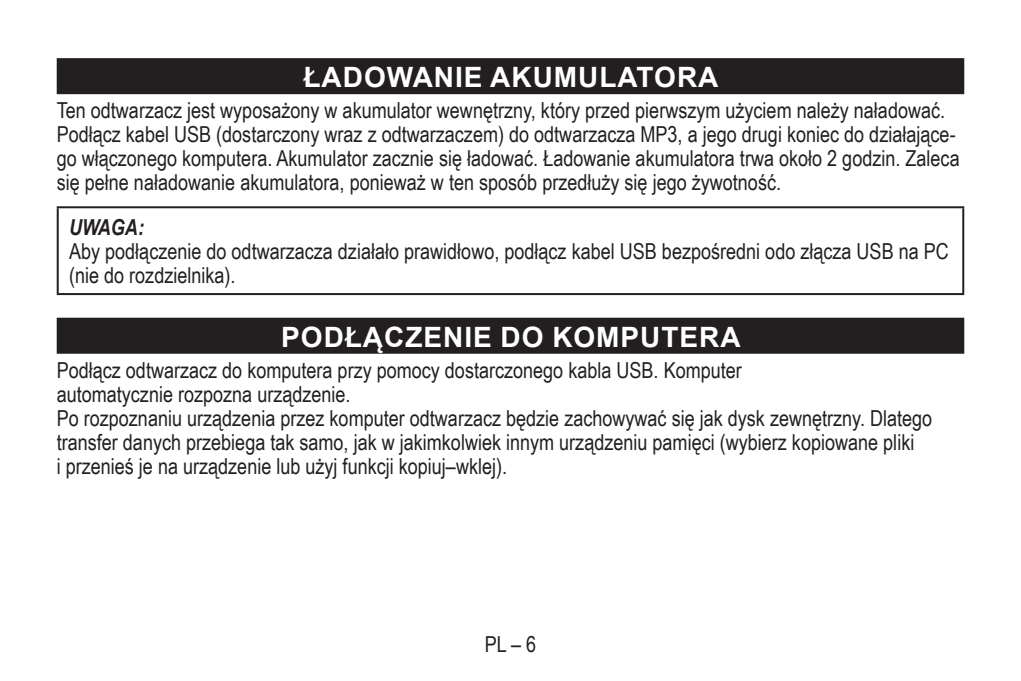
<style>
.page{position:relative;width:1021px;height:681px;background:#fff}
.page>*{position:absolute;margin:0;border:0;box-sizing:border-box;transform-origin:0 0}
.Nadpis1{font:700 28px "Arial";letter-spacing:.035em;color:#fff}
.text_5_5{font:22px/24px "Arial Narrow";color:#231f20}
.text_5_5-2{font:italic 700 22px "Arial Narrow";color:#231f20}
</style>
<div class="page">
<div style="left:57px;top:58px;width:907px;height:36px;background:#231f20"></div>
<div style="left:57px;top:317px;width:907px;height:36px;background:#231f20"></div>
<hr style="left:57px;top:206px;width:907px;height:2px;background:#231f20">
<hr style="left:57px;top:208px;width:2px;height:85px;background:#231f20">
<hr style="left:962px;top:208px;width:2px;height:85px;background:#231f20">
<hr style="left:57px;top:293px;width:907px;height:2px;background:#231f20">
<p class="Nadpis1" style="left:303px;top:58px;width:416px">ŁADOWANIE AKUMULATORA</p>
<p class="text_5_5" style="left:57px;top:98px;width:890px">Ten odtwarzacz jest wyposażony w akumulator wewnętrzny, który przed pierwszym użyciem należy naładować.</p>
<p class="text_5_5" style="left:57px;top:122px;width:904px">Podłącz kabel USB (dostarczony wraz z odtwarzaczem) do odtwarzacza MP3, a jego drugi koniec do działające&shy;go włączonego komputera. Akumulator zacznie się ładować. Ładowanie akumulatora trwa około 2 godzin. Zaleca się pełne naładowanie akumulatora, ponieważ w ten sposób przedłuży się jego żywotność.</p>
<p class="text_5_5-2" style="left:69px;top:210px;width:76px">UWAGA:</p>
<p class="text_5_5" style="left:69px;top:238px;width:881px">Aby podłączenie do odtwarzacza działało prawidłowo, podłącz kabel USB bezpośredni odo złącza USB na PC (nie do rozdzielnika).</p>
<p class="Nadpis1" style="left:281px;top:317px;width:461px">PODŁĄCZENIE DO KOMPUTERA</p>
<p class="text_5_5" style="left:57px;top:357px;width:686px">Podłącz odtwarzacz do komputera przy pomocy dostarczonego kabla USB. Komputer</p>
<p class="text_5_5" style="left:57px;top:381px;width:295px">automatycznie rozpozna urządzenie.</p>
<p class="text_5_5" style="left:57px;top:405px;width:877px">Po rozpoznaniu urządzenia przez komputer odtwarzacz będzie zachowywać się jak dysk zewnętrzny. Dlatego transfer danych przebiega tak samo, jak w jakimkolwiek innym urządzeniu pamięci (wybierz kopiowane pliki<br>i przenieś je na urządzenie lub użyj funkcji kopiuj–wklej).</p>
<p class="text_5_5" style="left:484px;top:630px;width:53px">PL – 6</p>
</div>
